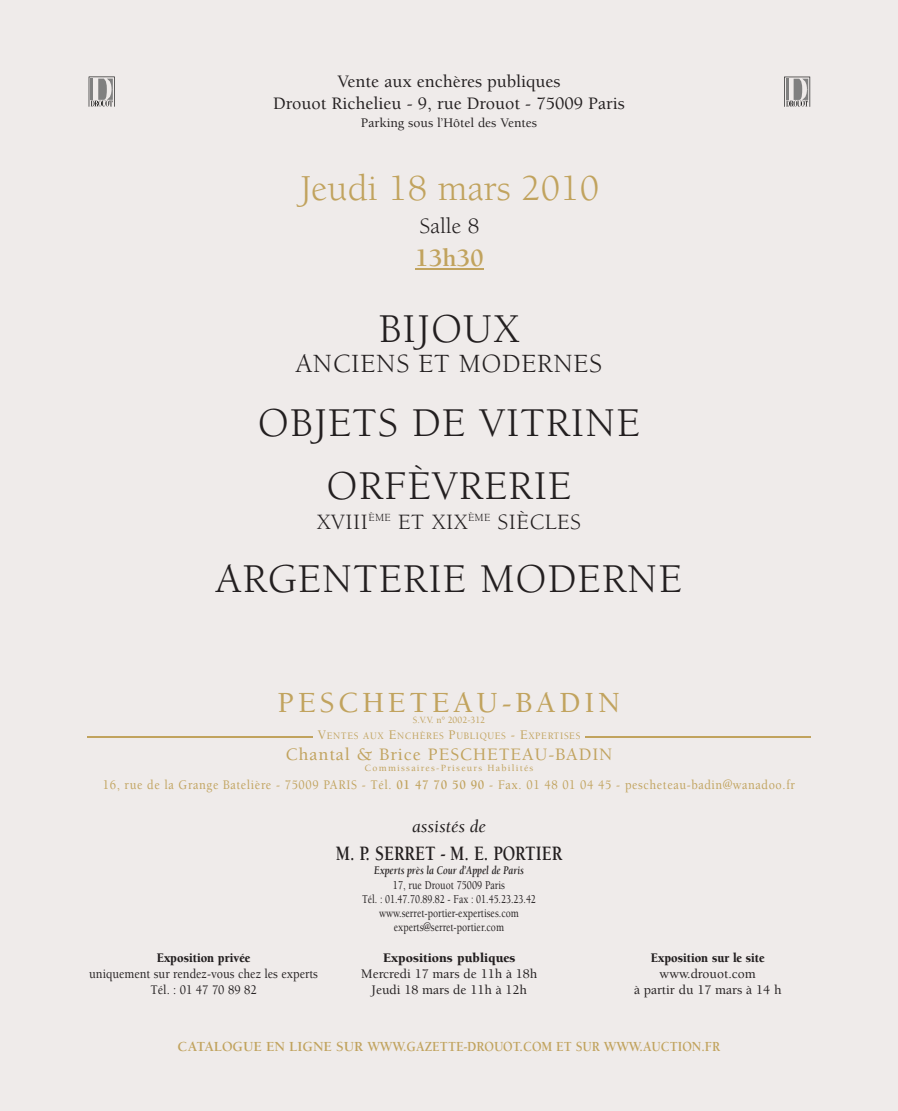
<style>
.page{position:relative;width:898px;height:1111px;background:#fff}
.page>*{position:absolute;margin:0;border:0;box-sizing:border-box;transform-origin:0 0}
.t1{font:42px/63px "Berkeley";letter-spacing:.025em;color:#231f20;text-align:center}
.t2{font:37.5px "Berkeley";color:#c1a35e}
.t3{font:500 30px "Berkeley";letter-spacing:.13em;color:#c1a35e}
.t4{font:27px "Berkeley";letter-spacing:.025em;color:#231f20}
.t5{font:700 25.5px "Berkeley";color:#c1a35e}
.t6{font:22.5px "Berkeley";letter-spacing:.025em;color:#231f20}
.t7{font:700 21px "Berkeley";color:#231f20;scale:.8 1}
.t8{font:500 18px/21.6px "Berkeley";color:#231f20;text-align:center}
.t9{font:500 18px "Berkeley";letter-spacing:.05em;color:#c1a35e}
.t10{font:italic 18px "Berkeley";color:#231f20}
.t11{font:700 14.25px "Berkeley";color:#c1a35e}
.t12{font:500 13.5px/16.2px "Berkeley";color:#231f20;text-align:center}
.t13{font:500 13.5px "Berkeley";letter-spacing:.05em;color:#c1a35e;scale:.9 1}
.t14{font:500 13.5px/16.2px "Berkeley";color:#231f20;text-align:center;scale:.9 1}
.t15{font:900 13.5px "Berkeley";color:#231f20;scale:.9 1}
.t16{font:900 13.5px "Berkeley";color:#231f20}
.t17{font:500 12.3px/14.2px "Berkeley";color:#231f20;text-align:center;scale:.8 1}
.t18{font:italic 700 12px "Berkeley";color:#231f20;scale:.8 1}
.t19{font:500 10.2px "Berkeley";letter-spacing:.07em;color:#c1a35e;scale:.95 1}
.t20{font:500 9.75px "Berkeley";letter-spacing:.13em;color:#c1a35e}
.t21{font:500 9.75px "Berkeley";letter-spacing:.13em;color:#c1a35e;scale:.95 1}
.s1{font-size:13.5px}
.s2{font-weight:700}
</style>
<div class="page">
<div style="left:0;top:0;width:898px;height:1110px;background:#efebea"></div>
<h3 class="t8" style="left:273px;top:72px;width:353px">Vente aux enchères publiques<br>Drouot Richelieu - 9, rue Drouot - 75009 Paris</h3>
<p class="t12" style="left:361px;top:116px;width:178px">Parking sous l’Hôtel des Ventes</p>
<h2 class="t2" style="left:300px;top:173px;width:301px">Jeudi 18 mars 2010</h2>
<h3 class="t6" style="left:420px;top:217px;width:61px">Salle 8</h3>
<h3 class="t5" style="left:415px;top:248px;width:70px">13h30</h3>
<h1 class="t1" style="left:379px;top:301px;width:142px">BIJOUX</h1>
<h3 class="t4" style="left:296px;top:353px;width:308px">ANCIENS ET MODERNES</h3>
<h1 class="t1" style="left:258px;top:394px;width:384px">OBJETS DE VITRINE<br>ORFÈVRERIE</h1>
<h3 class="t6" style="left:317px;top:512px;width:266px">XVIII<sup>ÈME</sup> ET XIX<sup>ÈME</sup> SIÈCLES</h3>
<h1 class="t1" style="left:216px;top:550px;width:468px">ARGENTERIE MODERNE</h1>
<h3 class="t3" style="left:277px;top:691px;width:345px">PESCHETEAU-BADIN</h3>
<p class="t21" style="left:413px;top:716px;width:78px">S.V.V. n° 2002-312</p>
<p class="t19" style="left:318px;top:732px;width:278px"><span class="s1">V</span>ENTES AUX <span class="s1">E</span>NCHÈRES <span class="s1">P</span>UBLIQUES <span class="s1">- E</span>XPERTISES</p>
<h3 class="t9" style="left:285px;top:747px;width:329px">Chantal &amp; Brice PESCHETEAU-BADIN</h3>
<p class="t20" style="left:365px;top:764px;width:170px">Commissaires-Priseurs Habilités</p>
<p class="t13" style="left:103px;top:779px;width:770px">16, rue de la Grange Batelière - 75009 PARIS - Tél. <span class="s2">01 47 70 50 90</span> - Fax. 01 48 01 04 45 - pescheteau-badin@wanadoo.fr</p>
<h3 class="t10" style="left:412px;top:819px;width:75px">assistés de</h3>
<p class="t15" style="left:157px;top:952px;width:106px">Exposition privée</p>
<p class="t14" style="left:89px;top:966px;width:256px">uniquement sur rendez-vous chez les experts<br>Tél. : 01 47 70 89 82</p>
<h3 class="t7" style="left:336px;top:845px;width:285px">M. P. SERRET - M. E. PORTIER</h3>
<p class="t18" style="left:374px;top:865px;width:188px">Experts près la Cour d’Appel de Paris</p>
<p class="t17" style="left:362px;top:878px;width:219px">17, rue Drouot 75009 Paris<br>Tél. : 01.47.70.89.82 - Fax : 01.45.23.23.42 www.serret-portier-expertises.com experts@serret-portier.com</p>
<p class="t16" style="left:383px;top:952px;width:134px">Expositions publiques</p>
<p class="t12" style="left:361px;top:966px;width:178px">Mercredi 17 mars de 11h à 18h<br>Jeudi 18 mars de 11h à 12h</p>
<p class="t15" style="left:651px;top:952px;width:128px">Exposition sur le site</p>
<p class="t12" style="left:634px;top:966px;width:149px">www.drouot.com<br>à partir du 17 mars à 14 h</p>
<p class="t11" style="left:178px;top:1040px;width:544px">CATALOGUE EN LIGNE SUR WWW.GAZETTE-DROUOT.COM ET SUR WWW.AUCTION.FR</p>
</div>
